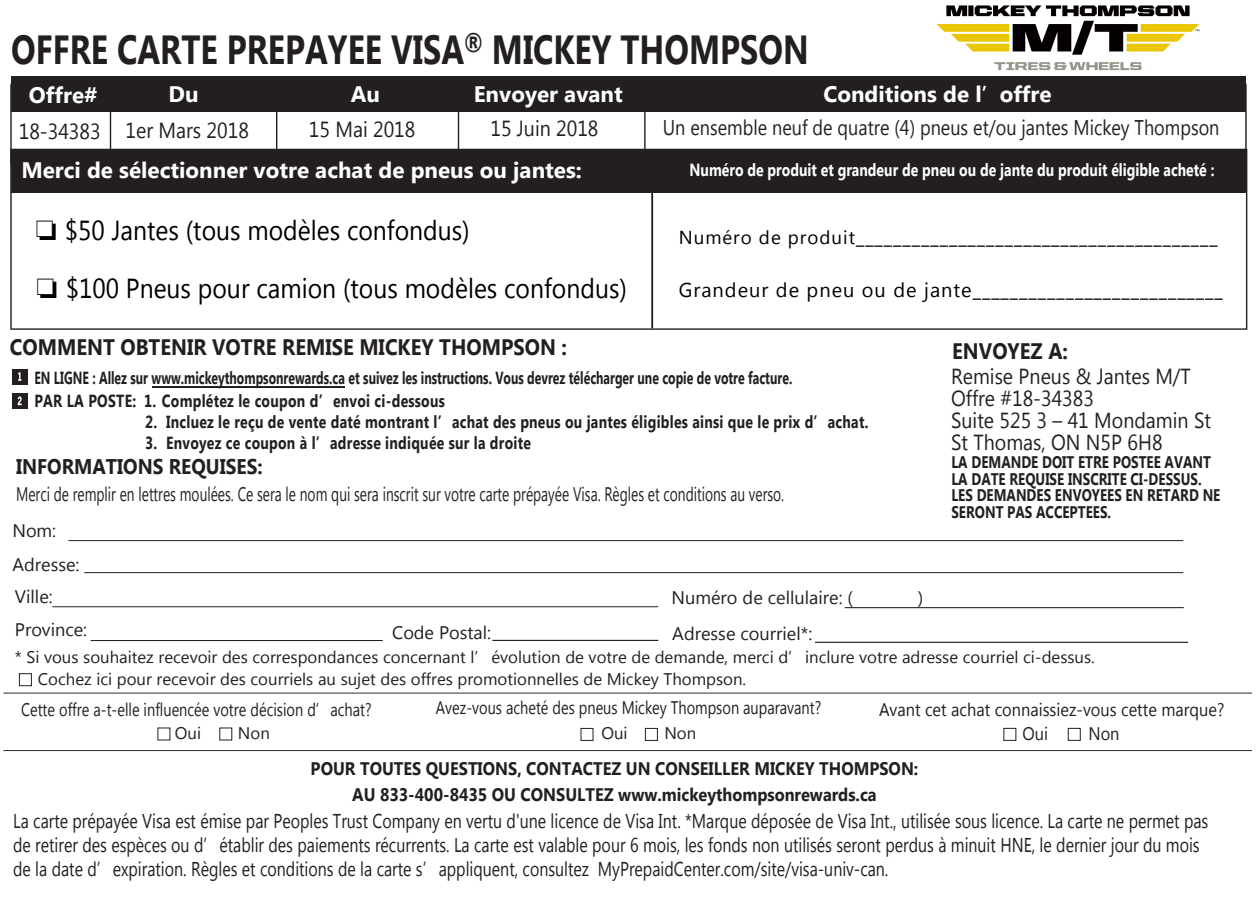
<style>
.page{position:relative;width:1260px;height:900px;background:#fff}
.page>*{position:absolute;margin:0;border:0;box-sizing:border-box;transform-origin:0 0}
.t1{font:700 40.5px "Microsoft Tai Le";color:#231f20;scale:.8 1}
.t2{font:27.5px/58px "Microsoft Tai Le";color:#000;scale:.9 1}
.t3{font:700 22.5px "Microsoft Tai Le";color:#fff}
.t4{font:700 22.5px "Microsoft Tai Le";color:#231f20;scale:.9 1}
.t5{font:21.75px/21.8px "Microsoft Tai Le";color:#231f20;scale:.9 1}
.t6{font:21.25px "Microsoft Tai Le";color:#231f20;scale:.85 1}
.t7{font:700 21.25px "Microsoft Tai Le";color:#231f20;scale:.9 1}
.t8{font:20px/24px "Microsoft Tai Le";color:#221e1f;scale:.8 1}
.t9{font:20px "Microsoft Tai Le";letter-spacing:.05em;color:#000}
.t10{font:19.5px "Microsoft Tai Le";color:#231f20;scale:.7 1}
.t11{font:700 18.25px/25.8px "Microsoft Tai Le";color:#231f20;text-align:center;scale:.9 1}
.t12{font:18.25px "Microsoft Tai Le";color:#231f20;scale:.8 1}
.t13{font:18.25px/33.5px "Microsoft Tai Le";color:#231f20}
.t14{font:18.25px/24.2px "Microsoft Tai Le";color:#231f20;scale:.9 1}
.t15{font:700 17.5px/23.2px "Microsoft Tai Le";color:#231f20;scale:.7 1}
.t16{font:700 17.5px "Microsoft Tai Le";letter-spacing:.02em;color:#231f20;scale:.8 1}
.t17{font:700 17.5px "Microsoft Tai Le";color:#fff;scale:.8 1}
.t18{font:16.75px/22.5px "Microsoft Tai Le";color:#231f20}
.t19{font:700 16.75px/16.8px "Microsoft Tai Le";color:#231f20;scale:.8 1}
.s1{font-size:18.75px}
</style>
<div class="page">
<img style="left:936px;top:5px;width:264px;height:66px">
<svg style="left:10px;top:84px;width:1237px;height:65px"></svg>
<div style="left:11px;top:76px;width:1235px;height:35px;background:#231f20"></div>
<svg style="left:10px;top:149px;width:1237px;height:181px"></svg>
<div style="left:11px;top:149px;width:1235px;height:44px;background:#231f20"></div>
<hr style="left:110px;top:98px;width:1px;height:59px;background:#231f20">
<hr style="left:276px;top:98px;width:1px;height:59px;background:#231f20">
<hr style="left:458px;top:98px;width:1px;height:59px;background:#231f20">
<hr style="left:644px;top:98px;width:2px;height:59px;background:#231f20">
<hr style="left:651px;top:182px;width:2px;height:146px;background:#231f20">
<hr style="left:68px;top:540px;width:1115px;height:1px;background:#231f20">
<hr style="left:84px;top:572px;width:1099px;height:1px;background:#231f20">
<hr style="left:52px;top:606px;width:606px;height:1px;background:#231f20">
<hr style="left:91px;top:640px;width:292px;height:1px;background:#231f20">
<hr style="left:815px;top:642px;width:373px;height:1px;background:#231f20">
<hr style="left:492px;top:640px;width:166px;height:1px;background:#231f20">
<hr style="left:845px;top:607px;width:339px;height:1px;background:#231f20">
<div style="left:19px;top:673px;width:13px;height:13px;border:1px solid #231f20"></div>
<hr style="left:152px;top:387px;width:192px;height:1px;background:#231f20">
<div style="left:12px;top:369px;width:16px;height:16px;background:#231f20"></div>
<svg style="left:18px;top:372px;width:3px;height:9px"></svg>
<div style="left:12px;top:393px;width:16px;height:16px;background:#231f20"></div>
<svg style="left:17px;top:396px;width:5px;height:9px"></svg>
<div style="left:581px;top:728px;width:12px;height:13px;border:1px solid #231f20"></div>
<div style="left:645px;top:728px;width:13px;height:13px;border:1px solid #231f20"></div>
<div style="left:1004px;top:728px;width:12px;height:13px;border:1px solid #231f20"></div>
<div style="left:1068px;top:728px;width:13px;height:13px;border:1px solid #231f20"></div>
<hr style="left:3px;top:693px;width:1249px;height:1px;background:#231f20">
<hr style="left:3px;top:750px;width:1249px;height:1px;background:#231f20">
<h1 class="t1" style="left:11px;top:27px;width:998px">OFFRE CARTE PREPAYEE VISA<sup>®</sup> MICKEY THOMPSON</h1>
<p class="t3" style="left:169px;top:81px;width:32px">Du</p>
<p class="t3" style="left:351px;top:81px;width:31px">Au</p>
<p class="t3" style="left:474px;top:82px;width:151px">Envoyer avant</p>
<p class="t3" style="left:823px;top:81px;width:230px">Conditions de l’offre</p>
<p class="t6" style="left:663px;top:116px;width:656px">Un ensemble neuf de quatre (4) pneus et/ou jantes Mickey Thompson</p>
<p class="t3" style="left:29px;top:82px;width:70px">Offre#</p>
<p class="t5" style="left:19px;top:121px;width:257px">18-34383 1er Mars 2018</p>
<p class="t5" style="left:309px;top:120px;width:120px">15 Mai 2018</p>
<p class="t5" style="left:490px;top:119px;width:122px">15 Juin 2018</p>
<p class="t3" style="left:21px;top:157px;width:562px">Merci de sélectionner votre achat de pneus ou jantes:</p>
<h2 class="t2" style="left:36px;top:203px;width:658px">❏ $50 Jantes (tous modèles confondus)<br>❏ $100 Pneus pour camion (tous modèles confondus)</h2>
<p class="t17" style="left:690px;top:160px;width:658px">Numéro de produit et grandeur de pneu ou de jante du produit éligible acheté :</p>
<p class="t9" style="left:679px;top:226px;width:541px"><span class="s1">Numéro de produit</span>_______________________________________</p>
<p class="t9" style="left:679px;top:279px;width:546px">Grandeur de pneu ou de jante___________________________</p>
<p class="t4" style="left:10px;top:334px;width:620px">COMMENT OBTENIR VOTRE REMISE MICKEY THOMPSON :</p>
<p class="t15" style="left:34px;top:367px;width:1084px">EN LIGNE : Allez sur www.mickeythompsonrewards.ca et suivez les instructions. Vous devrez télécharger une copie de votre facture.<br>PAR LA POSTE: 1. Complétez le coupon d’envoi ci-dessous</p>
<p class="t16" style="left:145px;top:412px;width:906px">2. Incluez le reçu de vente daté montrant l’achat des pneus ou jantes éligibles ainsi que le prix d’achat.</p>
<p class="t16" style="left:145px;top:433px;width:484px">3. Envoyez ce coupon à l’adresse indiquée sur la droite</p>
<p class="t7" style="left:16px;top:454px;width:275px">INFORMATIONS REQUISES:</p>
<p class="t10" style="left:16px;top:482px;width:1099px">Merci de remplir en lettres moulées. Ce sera le nom qui sera inscrit sur votre carte prépayée Visa. Règles et conditions au verso.</p>
<p class="t13" style="left:12px;top:515px;width:69px">Nom:<br>Adresse:</p>
<p class="t13" style="left:15px;top:581px;width:74px">Ville:<br>Province:</p>
<p class="t13" style="left:672px;top:582px;width:183px">Numéro de cellulaire: (</p>
<p class="t13" style="left:918px;top:582px;width:7px">)</p>
<p class="t13" style="left:392px;top:617px;width:100px">Code Postal:</p>
<p class="t13" style="left:672px;top:618px;width:142px">Adresse courriel*:</p>
<p class="t4" style="left:952px;top:338px;width:130px">ENVOYEZ A:</p>
<p class="t5" style="left:951px;top:367px;width:290px">Remise Pneus &amp; Jantes M/T<br>Offre #18-34383<br>Suite 525 3 – 41 Mondamin St<br>St Thomas, ON N5P 6H8</p>
<p class="t19" style="left:951px;top:455px;width:338px">LA DEMANDE DOIT ETRE POSTEE AVANT<br>LA DATE REQUISE INSCRITE CI-DESSUS.<br>LES DEMANDES ENVOYEES EN RETARD NE<br>SERONT PAS ACCEPTEES.</p>
<p class="t18" style="left:38px;top:646px;width:1058px;text-indent:-23px">* Si vous souhaitez recevoir des correspondances concernant l’évolution de votre de demande, merci d’inclure votre adresse courriel ci-dessus.<br>Cochez ici pour recevoir des courriels au sujet des offres promotionnelles de Mickey Thompson.</p>
<p class="t12" style="left:21px;top:699px;width:440px">Cette offre a-t-elle influencée votre décision d’achat?</p>
<p class="t18" style="left:175px;top:723px;width:28px">Oui</p>
<p class="t18" style="left:238px;top:723px;width:33px">Non</p>
<p class="t12" style="left:436px;top:697px;width:483px">Avez-vous acheté des pneus Mickey Thompson auparavant?</p>
<p class="t18" style="left:601px;top:723px;width:28px">Oui</p>
<p class="t18" style="left:664px;top:723px;width:33px">Non</p>
<p class="t14" style="left:1023px;top:698px;width:226px;text-indent:-143px">Avant cet achat connaissiez-vous cette marque?<br>Oui</p>
<p class="t14" style="left:1088px;top:723px;width:36px">Non</p>
<p class="t11" style="left:311px;top:757px;width:677px">POUR TOUTES QUESTIONS, CONTACTEZ UN CONSEILLER MICKEY THOMPSON:<br>AU 833-400-8435 OU CONSULTEZ www.mickeythompsonrewards.ca</p>
<p class="t8" style="left:13px;top:810px;width:1496px">La carte prépayée Visa est émise par Peoples Trust Company en vertu d'une licence de Visa Int. *Marque déposée de Visa Int., utilisée sous licence. La carte ne permet pas de retirer des espèces ou d’établir des paiements récurrents. La carte est valable pour 6 mois, les fonds non utilisés seront perdus à minuit HNE, le dernier jour du mois de la date d’expiration. Règles et conditions de la carte s’appliquent, consultez MyPrepaidCenter.com/site/visa-univ-can.</p>
</div>
